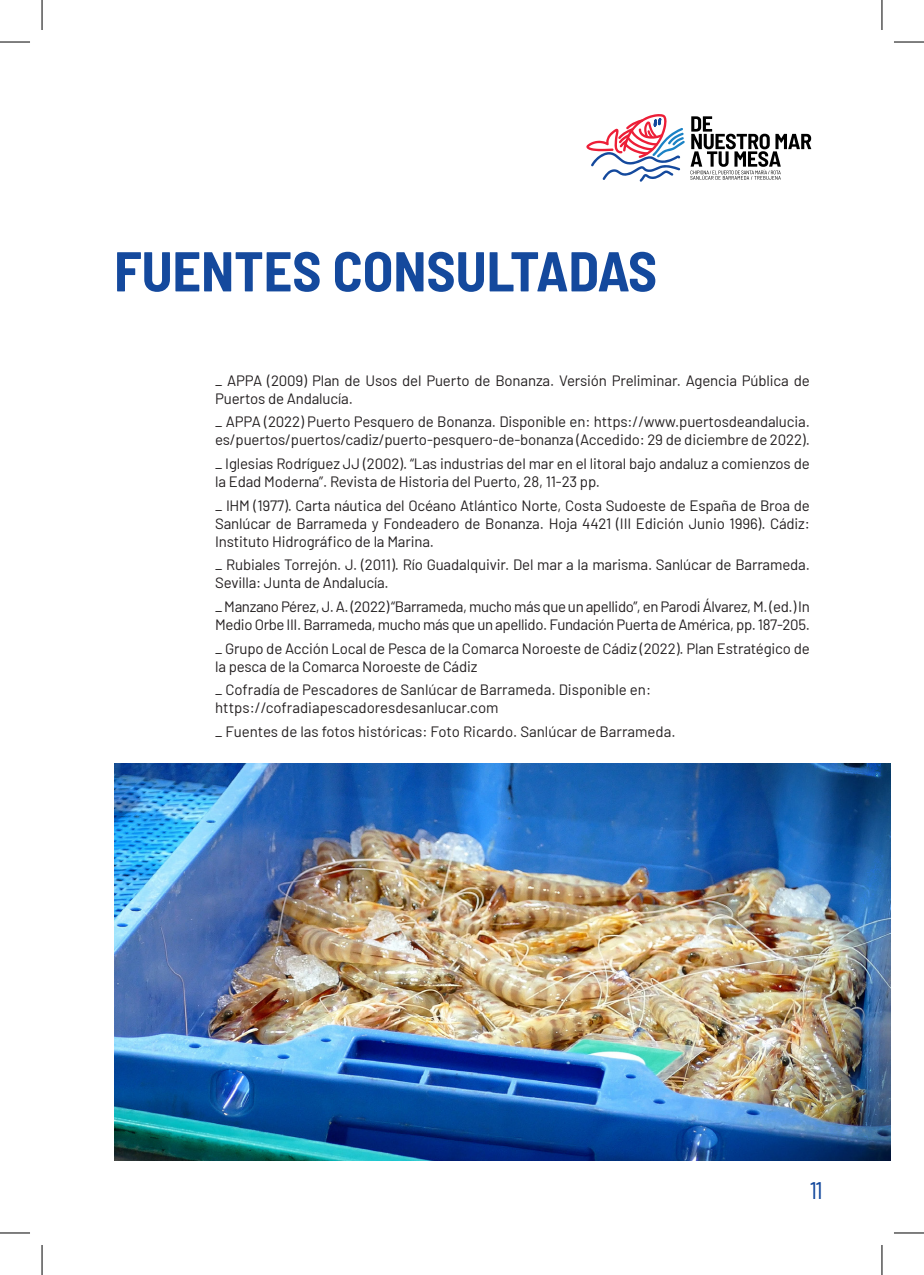
<style>
.page{position:relative;width:924px;height:1275px;background:#fff}
.page>*{position:absolute;margin:0;border:0;box-sizing:border-box;transform-origin:0 0}
.t1{font:700 semi-condensed 56px "Barlow";color:#14499d}
.t2{font:24px "Barlow Condensed";color:#14499d}
.t3{font:15px/18px "Barlow";letter-spacing:-.01em;color:#231f20}
</style>
<div class="page">
<svg style="left:586px;top:114px;width:98px;height:68px"></svg>
<svg style="left:690px;top:116px;width:120px;height:64px"></svg>
<img style="left:114px;top:764px;width:775px;height:397px">
<hr style="left:0;top:42px;width:30px;height:1px;background:#000">
<hr style="left:893px;top:42px;width:30px;height:1px;background:#000">
<hr style="left:0;top:1232px;width:30px;height:1px;background:#000">
<hr style="left:893px;top:1232px;width:30px;height:1px;background:#000">
<hr style="left:42px;top:0;width:1px;height:30px;background:#000">
<hr style="left:42px;top:1245px;width:1px;height:30px;background:#000">
<hr style="left:881px;top:0;width:1px;height:30px;background:#000">
<hr style="left:881px;top:1245px;width:1px;height:30px;background:#000">
<p class="t1" style="left:114px;top:231px;width:544px">FUENTES CONSULTADAS</p>
<p class="t3" style="left:215px;top:370px;width:596px">_ APPA (2009) Plan de Usos del Puerto de Bonanza. Versión Preliminar. Agencia Pública de<br>Puertos de Andalucía.</p>
<p class="t3" style="left:215px;top:412px;width:596px">_ APPA (2022) Puerto Pesquero de Bonanza. Disponible en: https://www.puertosdeandalucia. es/puertos/puertos/cadiz/puerto-pesquero-de-bonanza (Accedido: 29 de diciembre de 2022).</p>
<p class="t3" style="left:215px;top:453px;width:596px">_ Iglesias Rodríguez JJ (2002). “Las industrias del mar en el litoral bajo andaluz a comienzos de la Edad Moderna”. Revista de Historia del Puerto, 28, 11-23 pp.</p>
<p class="t3" style="left:215px;top:495px;width:596px;text-align:justify">_ IHM (1977). Carta náutica del Océano Atlántico Norte, Costa Sudoeste de España de Broa de Sanlúcar de Barrameda y Fondeadero de Bonanza. Hoja 4421 (III Edición Junio 1996). Cádiz:<br>Instituto Hidrográfico de la Marina.</p>
<p class="t3" style="left:215px;top:555px;width:596px">_ Rubiales Torrejón. J. (2011). Río Guadalquivir. Del mar a la marisma. Sanlúcar de Barrameda.<br>Sevilla: Junta de Andalucía.</p>
<p class="t3" style="left:215px;top:596px;width:596px">_ Manzano Pérez, J. A. (2022) “Barrameda, mucho más que un apellido”, en Parodi Álvarez, M. (ed.) In<br>Medio Orbe III. Barrameda, mucho más que un apellido. Fundación Puerta de América, pp. 187-205.</p>
<p class="t3" style="left:215px;top:638px;width:596px">_ Grupo de Acción Local de Pesca de la Comarca Noroeste de Cádiz (2022). Plan Estratégico de la pesca de la Comarca Noroeste de Cádiz</p>
<p class="t3" style="left:215px;top:680px;width:437px">_ Cofradía de Pescadores de Sanlúcar de Barrameda. Disponible en: https://cofradiapescadoresdesanlucar.com</p>
<p class="t3" style="left:215px;top:721px;width:461px">_ Fuentes de las fotos históricas: Foto Ricardo. Sanlúcar de Barrameda.</p>
<p class="t2" style="left:810px;top:1173px;width:13px">11</p>
</div>
